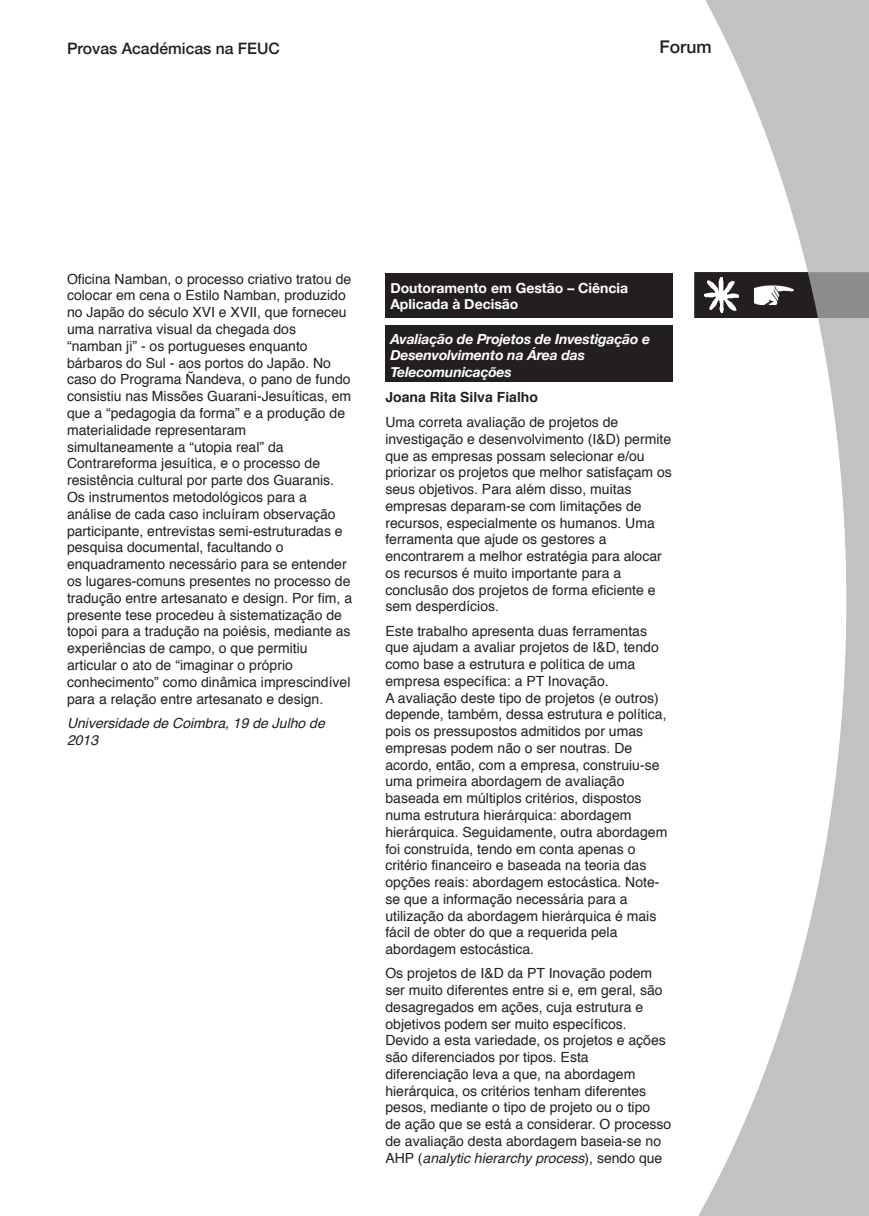
<style>
.page{position:relative;width:869px;height:1216px;background:#fff}
.page>*{position:absolute;margin:0;border:0;box-sizing:border-box;transform-origin:0 0}
.nome_autor{font:500 17.5px "Helvetica Neue";color:#231f20}
.cabeçalho{font:500 15.75px "Helvetica Neue";color:#231f20}
.Texto_Coluna{font:14px/16.8px "Helvetica";color:#231f20}
._1_Titulo{font:italic 700 14px/16.6px "Helvetica Neue";letter-spacing:-.01em;color:#fff}
._1_Titulo-2{font:700 14px/16.6px "Helvetica Neue";color:#fff}
.Texto_Coluna-2{font:italic 14px/16.8px "Helvetica";color:#231f20}
.Texto_Coluna-3{font:700 14px "Helvetica";color:#231f20}
.s1{font-style:italic}
</style>
<div class="page">
<img style="left:699px;top:0;width:169px;height:1215px">
<svg style="left:694px;top:272px;width:174px;height:46px"></svg>
<div style="left:385px;top:273px;width:287px;height:45px;background:#231f20"></div>
<div style="left:385px;top:325px;width:287px;height:56px;background:#231f20"></div>
<svg style="left:865px;top:0;width:4px;height:4px"></svg>
<svg style="left:865px;top:1212px;width:4px;height:4px"></svg>
<p class="cabeçalho" style="left:67px;top:35px;width:214px">Provas Académicas na FEUC</p>
<p class="nome_autor" style="left:659px;top:32px;width:54px">Forum</p>
<p class="Texto_Coluna" style="left:67px;top:270px;width:286px">Oficina Namban, o processo criativo tratou de colocar em cena o Estilo Namban, produzido no Japão do século XVI e XVII, que forneceu uma narrativa visual da chegada dos “namban ji” - os portugueses enquanto bárbaros do Sul - aos portos do Japão. No caso do Programa Ñandeva, o pano de fundo consistiu nas Missões Guarani-Jesuíticas, em que a “pedagogia da forma” e a produção de materialidade representaram simultaneamente a “utopia real” da Contrareforma jesuítica, e o processo de resistência cultural por parte dos Guaranis.<br>Os instrumentos metodológicos para a análise de cada caso incluíram observação participante, entrevistas semi-estruturadas e pesquisa documental, facultando o enquadramento necessário para se entender os lugares-comuns presentes no processo de tradução entre artesanato e design. Por fim, a presente tese procedeu à sistematização de topoi para a tradução na poiésis, mediante as experiências de campo, o que permitiu articular o ato de “imaginar o próprio conhecimento” como dinâmica imprescindível para a relação entre artesanato e design.</p>
<p class="Texto_Coluna-2" style="left:67px;top:715px;width:259px">Universidade de Coimbra, 19 de Julho de<br>2013</p>
<p class="_1_Titulo-2" style="left:390px;top:280px;width:239px">Doutoramento em Gestão – Ciência<br>Aplicada à Decisão</p>
<p class="_1_Titulo" style="left:390px;top:330px;width:261px">Avaliação de Projetos de Investigação e<br>Desenvolvimento na Área das<br>Telecomunicações</p>
<p class="Texto_Coluna-3" style="left:385px;top:386px;width:154px">Joana Rita Silva Fialho</p>
<p class="Texto_Coluna" style="left:385px;top:414px;width:288px">Uma correta avaliação de projetos de investigação e desenvolvimento (I&amp;D) permite que as empresas possam selecionar e/ou priorizar os projetos que melhor satisfaçam os seus objetivos. Para além disso, muitas empresas deparam-se com limitações de recursos, especialmente os humanos. Uma ferramenta que ajude os gestores a encontrarem a melhor estratégia para alocar os recursos é muito importante para a conclusão dos projetos de forma eficiente e sem desperdícios.</p>
<p class="Texto_Coluna" style="left:385px;top:623px;width:283px">Este trabalho apresenta duas ferramentas que ajudam a avaliar projetos de I&amp;D, tendo como base a estrutura e política de uma empresa específica: a PT Inovação.<br>A avaliação deste tipo de projetos (e outros) depende, também, dessa estrutura e política, pois os pressupostos admitidos por umas empresas podem não o ser noutras. De acordo, então, com a empresa, construiu-se uma primeira abordagem de avaliação baseada em múltiplos critérios, dispostos numa estrutura hierárquica: abordagem hierárquica. Seguidamente, outra abordagem foi construída, tendo em conta apenas o critério financeiro e baseada na teoria das opções reais: abordagem estocástica. Note&shy;se que a informação necessária para a utilização da abordagem hierárquica é mais fácil de obter do que a requerida pela abordagem estocástica.</p>
<p class="Texto_Coluna" style="left:385px;top:965px;width:287px">Os projetos de I&amp;D da PT Inovação podem ser muito diferentes entre si e, em geral, são desagregados em ações, cuja estrutura e objetivos podem ser muito específicos.<br>Devido a esta variedade, os projetos e ações são diferenciados por tipos. Esta diferenciação leva a que, na abordagem hierárquica, os critérios tenham diferentes pesos, mediante o tipo de projeto ou o tipo<br>de ação que se está a considerar. O processo de avaliação desta abordagem baseia-se no AHP (<span class="s1">analytic hierarchy process</span>), sendo que</p>
</div>
